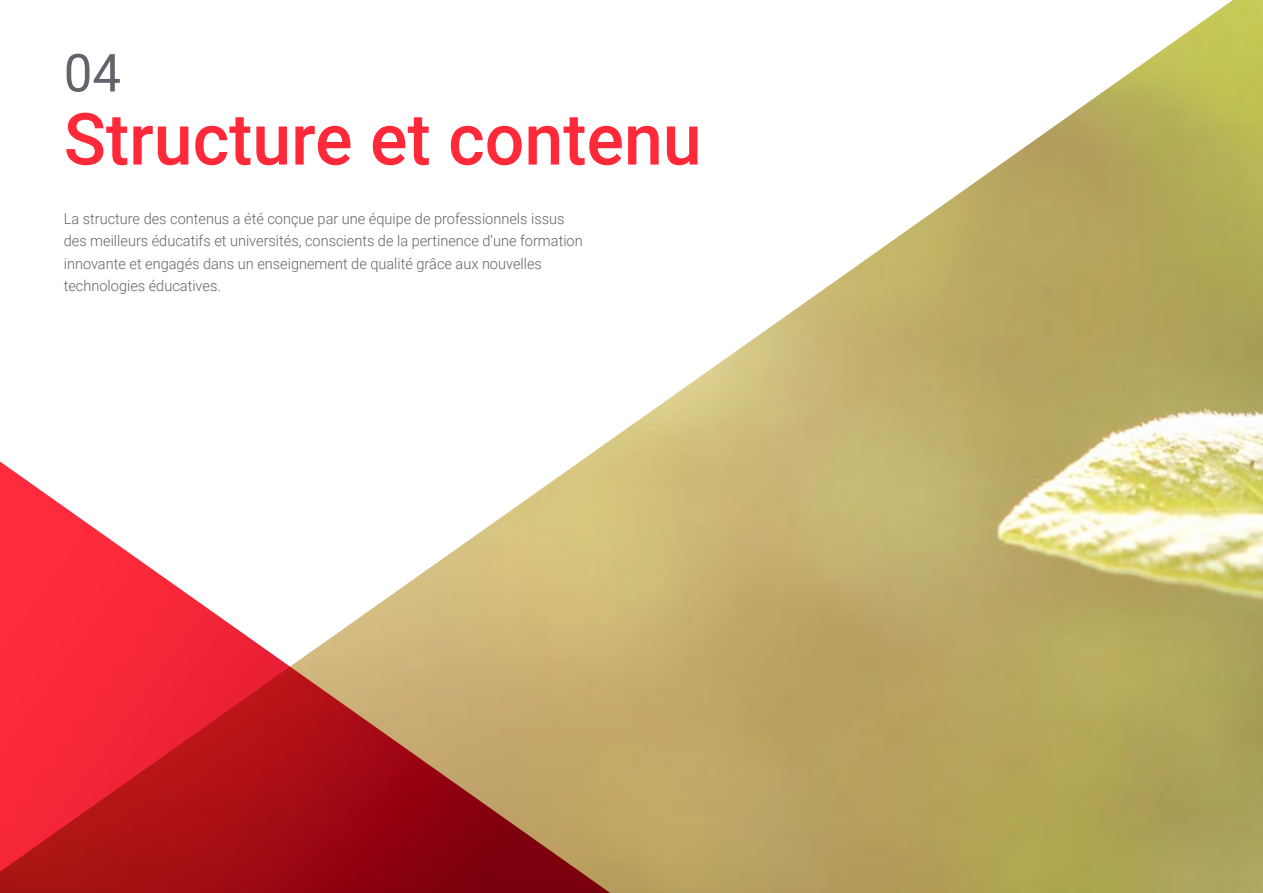
<style>
.page{position:relative;width:1263px;height:893px;background:#fff}
.page>*{position:absolute;margin:0;border:0;box-sizing:border-box;transform-origin:0 0}
.t1{font:500 72px "Roboto";color:#ff293a}
.t2{font:52.5px "Roboto";color:#61646a}
.t3{font:300 15px/22.5px "Roboto";color:#61646a}
</style>
<div class="page">
<img style="left:602px;top:0;width:661px;height:893px">
<svg style="left:0;top:446px;width:640px;height:447px"></svg>
<h2 class="t2" style="left:64px;top:36px;width:59px">04</h2>
<h1 class="t1" style="left:64px;top:89px;width:639px">Structure et contenu</h1>
<p class="t3" style="left:64px;top:207px;width:520px">La structure des contenus a été conçue par une équipe de professionnels issus des meilleurs éducatifs et universités, conscients de la pertinence d'une formation innovante et engagés dans un enseignement de qualité grâce aux nouvelles technologies éducatives.</p>
</div>
